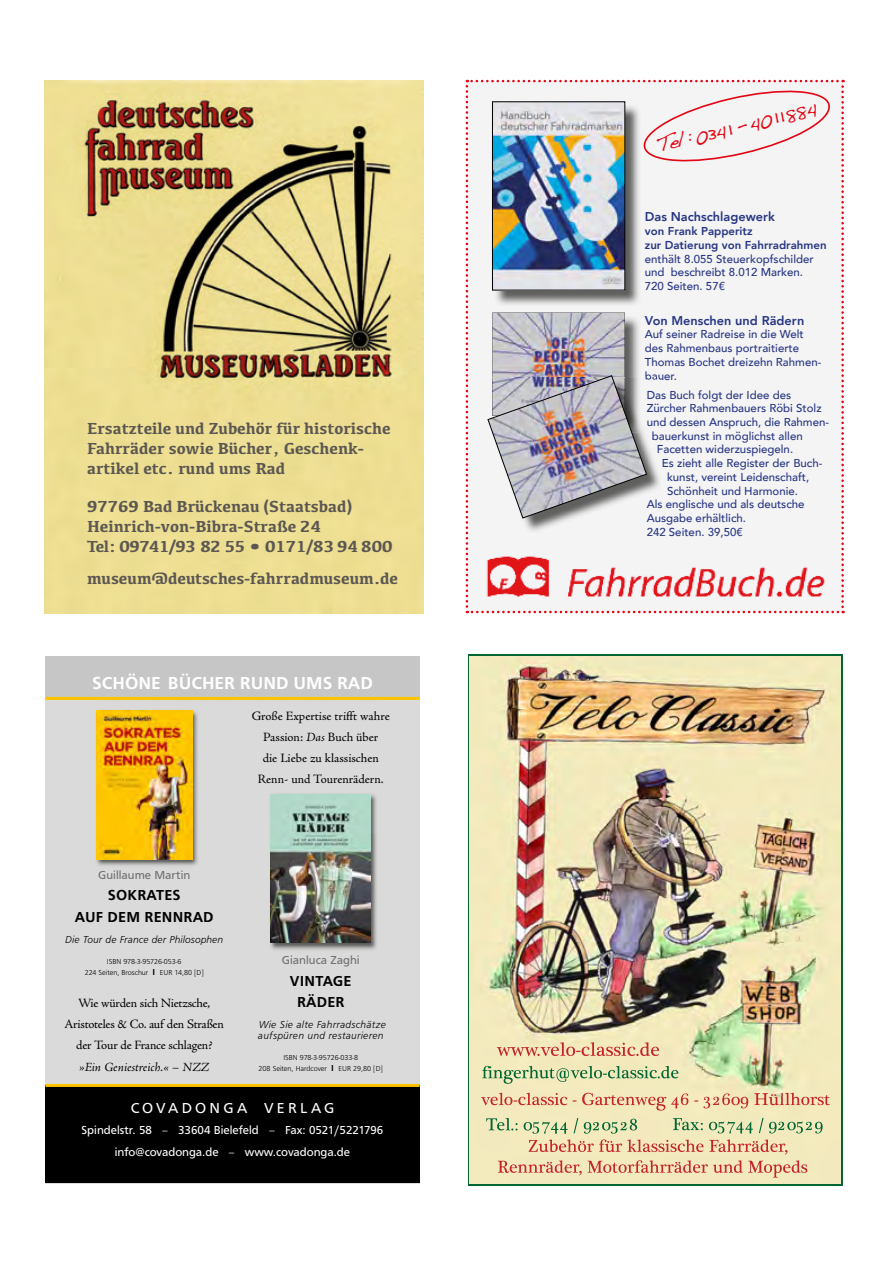
<style>
.page{position:relative;width:893px;height:1263px;background:#fff}
.page>*{position:absolute;margin:0;border:0;box-sizing:border-box;transform-origin:0 0}
.t1{font:700 40.65px "Kefa";color:#5c5752}
.t2{font:21px "Handwriting Dakota";color:#e30613}
.t3{font:500 18px "F015 T";color:#fff}
.t4{font:700 16.5px/19.8px "Kefa";color:#5c5752}
.t5{font:500 15px/21.3px "F015 T";letter-spacing:.01em;color:#000;text-align:center}
.t6{font:15px "F015 T";letter-spacing:.215em;color:#fff}
.t7{font:12.75px/21.3px "Adobe Jenson Pro";letter-spacing:-.015em;color:#000;text-align:center}
.t8{font:800 12.75px "Avenir";color:#283583}
.t9{font:italic 12.75px "Adobe Jenson Pro";letter-spacing:-.005em;color:#000}
.t10{font:12px/21.3px "F015 T";color:#fff;text-align:center}
.t11{font:12px "F015 T";color:#706f6f}
.t12{font:500 11.4px/13.8px "Avenir";color:#283583}
.t13{font:800 11.4px/13.8px "Avenir";color:#283583}
.t14{font:italic 300 10.5px/10.6px "F015 T";letter-spacing:.02em;color:#000}
.t15{font:300 7.5px/10.6px "F015 T";color:#000;text-align:center}
.s1{font-style:italic}
.s2{font-weight:500;font-size:9px}
.s3{font-weight:300}
</style>
<div class="page">
<img style="left:465px;top:79px;width:380px;height:535px">
<img style="left:469px;top:654px;width:373px;height:531px">
<div style="left:46px;top:656px;width:374px;height:527px;background:#dadada"></div>
<img style="left:96px;top:834px;width:102px;height:32px">
<img style="left:96px;top:834px;width:96px;height:25px">
<img style="left:192px;top:710px;width:6px;height:124px">
<img style="left:96px;top:710px;width:96px;height:124px">
<img style="left:270px;top:794px;width:107px;height:156px">
<img style="left:271px;top:794px;width:100px;height:149px">
<div style="left:46px;top:1085px;width:374px;height:98px;background:#000"></div>
<div style="left:46px;top:656px;width:374px;height:42px;background:#c6c6c6"></div>
<hr style="left:46px;top:1084px;width:374px;height:3px;background:#fdc500">
<hr style="left:46px;top:697px;width:374px;height:3px;background:#fdc500">
<img style="left:45px;top:80px;width:378px;height:534px">
<h3 class="t4" style="left:87px;top:418px;width:305px">Ersatzteile und Zubehör für historische<br>Fahrräder sowie Bücher, Geschenk&shy;artikel etc. rund ums Rad</h3>
<h3 class="t4" style="left:87px;top:495px;width:307px">97769 Bad Brückenau (Staatsbad)<br>Heinrich-von-Bibra-Straße 24<br>Tel: 09741/93 82 55 0171/83 94 800</h3>
<h3 class="t4" style="left:87px;top:568px;width:313px">museum@deutsches-fahrradmuseum.de</h3>
<h1 class="t1" style="left:246px;top:508px;width:20px">.</h1>
<h3 class="t3" style="left:92px;top:673px;width:282px">SCHÖNE BÜCHER RUND UMS RAD</h3>
<p class="t7" style="left:252px;top:705px;width:140px">Große Expertise trifft wahre<br>Passion: <span class="s1">Das</span> Buch über<br>die Liebe zu klassischen<br>Renn- und Tourenrädern.</p>
<p class="t11" style="left:98px;top:868px;width:94px">Guillaume Martin</p>
<h3 class="t5" style="left:75px;top:885px;width:140px">SOKRATES<br>AUF DEM RENNRAD</h3>
<p class="t14" style="left:65px;top:934px;width:159px">Die Tour de France der Philosophen</p>
<p class="t15" style="left:85px;top:956px;width:121px">ISBN 978-3-95726-053-6<br>224 Seiten, Broschur <span class="s2">I</span> EUR 14,80 [D]</p>
<p class="t7" style="left:65px;top:992px;width:161px">Wie würden sich Nietzsche,<br>Aristoteles &amp; Co. auf den Straßen der Tour de France schlagen?</p>
<p class="t9" style="left:79px;top:1059px;width:132px">»Ein Geniestreich.« – NZZ</p>
<p class="t11" style="left:282px;top:953px;width:79px">Gianluca Zaghi</p>
<h3 class="t5" style="left:290px;top:970px;width:63px">VINTAGE<br>RÄDER</h3>
<p class="t14" style="left:258px;top:1019px;width:130px">Wie Sie alte Fahrradschätze aufspüren und restaurieren</p>
<p class="t15" style="left:259px;top:1052px;width:126px">ISBN 978-3-95726-033-8<br>208 Seiten, Hardcover <span class="s2">I</span> EUR 29,80 [D]</p>
<h3 class="t6" style="left:131px;top:1099px;width:205px">COVADONGA VERLAG</h3>
<p class="t10" style="left:82px;top:1120px;width:303px">Spindelstr. 58 <span class="s3">–</span> 33604 Bielefeld <span class="s3">–</span> Fax: 0521/5221796 info@covadonga.de <span class="s3">–</span> www.covadonga.de</p>
<h2 class="t2" style="left:654px;top:133px;width:166px;rotate:-14deg">Tel:0341-4011884</h2>
<p class="t8" style="left:645px;top:207px;width:132px">Das Nachschlagewerk</p>
<p class="t13" style="left:645px;top:224px;width:183px">von Frank Papperitz<br>zur Datierung von Fahrradrahmen</p>
<p class="t12" style="left:645px;top:251px;width:170px">enthält 8.055 Steuerkopfschilder und beschreibt 8.012 Marken.<br>720 Seiten. 57€</p>
<p class="t8" style="left:645px;top:310px;width:161px">Von Menschen und Rädern</p>
<p class="t12" style="left:645px;top:327px;width:178px">Auf seiner Radreise in die Welt des Rahmenbaus portraitierte<br>Thomas Bochet dreizehn Rahmen&shy;bauer.</p>
<p class="t12" style="left:647px;top:387px;width:146px">Das Buch folgt der Idee des</p>
<p class="t12" style="left:647px;top:401px;width:176px">Zürcher Rahmenbauers Röbi Stolz</p>
<p class="t12" style="left:647px;top:414px;width:184px">und dessen Anspruch, die Rahmen-</p>
<p class="t12" style="left:652px;top:428px;width:152px">bauerkunst in möglichst allen</p>
<p class="t12" style="left:657px;top:442px;width:138px">Facetten widerzuspiegeln.</p>
<p class="t12" style="left:662px;top:456px;width:162px">Es zieht alle Register der Buch-</p>
<p class="t12" style="left:667px;top:469px;width:144px">kunst, vereint Leidenschaft,</p>
<p class="t12" style="left:667px;top:483px;width:133px">Schönheit und Harmonie.</p>
<p class="t12" style="left:647px;top:497px;width:159px">Als englische und als deutsche</p>
<p class="t12" style="left:647px;top:511px;width:101px">Ausgabe erhältlich.</p>
<p class="t12" style="left:647px;top:524px;width:98px">242 Seiten. 39,50€</p>
</div>
